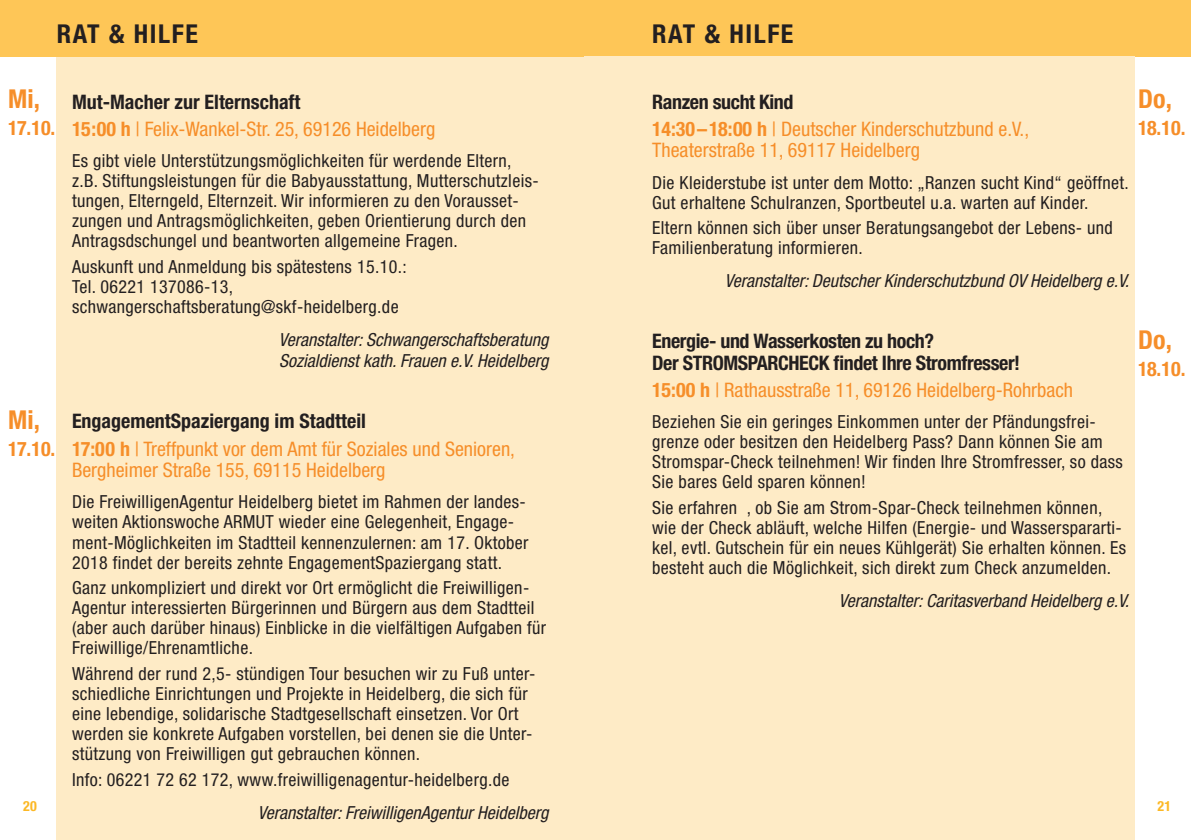
<style>
.page{position:relative;width:1191px;height:840px;background:#fff}
.page>*{position:absolute;margin:0;border:0;box-sizing:border-box;transform-origin:0 0}
.t1{font:700 condensed 26px "Helvetica Neue";letter-spacing:.06em;color:#231f20}
.t2{font:700 condensed 26px "Helvetica Neue";color:#f68e29}
.t3{font:condensed 20px/27.2px "Helvetica Neue";color:#f68e29}
.t4{font:700 condensed 20px/21.4px "Helvetica Neue";letter-spacing:-.02em;color:#231f20}
.t5{font:700 condensed 20px "Helvetica Neue";letter-spacing:-.02em;color:#f68e29}
.t6{font:condensed 18px/20px "Helvetica Neue";letter-spacing:.02em;color:#231f20}
.t7{font:italic condensed 18px/21.4px "Helvetica Neue";color:#231f20}
.t8{font:700 condensed 14px "Helvetica Neue";color:#fcb825}
.s1{font-weight:700;color:#231f20}
.s2{font-weight:700}
</style>
<div class="page">
<div style="left:0;top:0;width:607px;height:57px;background:#fec657"></div>
<div style="left:57px;top:57px;width:550px;height:782px;background:#feebc6"></div>
<div style="left:584px;top:0;width:607px;height:57px;background:#fec657"></div>
<div style="left:584px;top:57px;width:550px;height:782px;background:#feebc6"></div>
<h1 class="t1" style="left:57px;top:18px;width:143px">RAT &amp; HILFE</h1>
<h1 class="t2" style="left:8px;top:83px;width:33px">Mi,</h1>
<p class="t5" style="left:8px;top:116px;width:49px">17.10.</p>
<h1 class="t2" style="left:8px;top:403px;width:33px">Mi,</h1>
<p class="t5" style="left:8px;top:436px;width:49px">17.10.</p>
<p class="t8" style="left:23px;top:797px;width:15px">20</p>
<p class="t3" style="left:72px;top:88px;width:365px"><span class="s1">Mut-Macher zur Elternschaft<br></span><span class="s2">15:00 h</span> | Felix-Wankel-Str. 25, 69126 Heidelberg</p>
<p class="t6" style="left:72px;top:150px;width:468px">Es gibt viele Unterstützungsmöglichkeiten für werdende Eltern, z.B. Stiftungsleistungen für die Babyausstattung, Mutterschutzleis&shy;tungen, Elterngeld, Elternzeit. Wir informieren zu den Vorausset&shy;zungen und Antragsmöglichkeiten, geben Orientierung durch den Antragsdschungel und beantworten allgemeine Fragen.</p>
<p class="t6" style="left:72px;top:256px;width:336px">Auskunft und Anmeldung bis spätestens 15.10.:<br>Tel. 06221 137086-13, schwangerschaftsberatung@skf-heidelberg.de</p>
<p class="t7" style="left:279px;top:328px;width:271px">Veranstalter: Schwangerschaftsberatung<br>Sozialdienst kath. Frauen e.V. Heidelberg</p>
<p class="t3" style="left:72px;top:407px;width:444px"><span class="s1">EngagementSpaziergang im Stadtteil<br></span><span class="s2">17:00 h</span> | Treffpunkt vor dem Amt für Soziales und Senioren,</p>
<p class="t3" style="left:72px;top:456px;width:315px">Bergheimer Straße 155, 69115 Heidelberg</p>
<p class="t6" style="left:72px;top:491px;width:458px">Die FreiwilligenAgentur Heidelberg bietet im Rahmen der landes&shy;weiten Aktionswoche ARMUT wieder eine Gelegenheit, Engage&shy;ment-Möglichkeiten im Stadtteil kennenzulernen: am 17. Oktober 2018 findet der bereits zehnte EngagementSpaziergang statt.</p>
<p class="t6" style="left:72px;top:577px;width:475px">Ganz unkompliziert und direkt vor Ort ermöglicht die Freiwilligen-Agentur interessierten Bürgerinnen und Bürgern aus dem Stadtteil (aber auch darüber hinaus) Einblicke in die vielfältigen Aufgaben für Freiwillige/Ehrenamtliche.</p>
<p class="t6" style="left:72px;top:663px;width:465px">Während der rund 2,5- stündigen Tour besuchen wir zu Fuß unter&shy;schiedliche Einrichtungen und Projekte in Heidelberg, die sich für eine lebendige, solidarische Stadtgesellschaft einsetzen. Vor Ort werden sie konkrete Aufgaben vorstellen, bei denen sie die Unter&shy;stützung von Freiwilligen gut gebrauchen können.</p>
<p class="t6" style="left:72px;top:768px;width:439px">Info: 06221 72 62 172, www.freiwilligenagentur-heidelberg.de</p>
<p class="t7" style="left:258px;top:801px;width:292px">Veranstalter: FreiwilligenAgentur Heidelberg</p>
<h1 class="t1" style="left:652px;top:18px;width:143px">RAT &amp; HILFE</h1>
<p class="t3" style="left:652px;top:88px;width:378px"><span class="s1">Ranzen sucht Kind<br></span><span class="s2">14:30–18:00 h</span> | Deutscher Kinderschutzbund e.V.,</p>
<p class="t3" style="left:652px;top:136px;width:269px">Theaterstraße 11, 69117 Heidelberg</p>
<p class="t6" style="left:652px;top:172px;width:478px">Die Kleiderstube ist unter dem Motto: „Ranzen sucht Kind“ geöffnet.<br>Gut erhaltene Schulranzen, Sportbeutel u.a. warten auf Kinder.</p>
<p class="t6" style="left:652px;top:218px;width:462px">Eltern können sich über unser Beratungsangebot der Lebens- und<br>Familienberatung informieren.</p>
<p class="t7" style="left:724px;top:270px;width:406px">Veranstalter: Deutscher Kinderschutzbund OV Heidelberg e.V.</p>
<h1 class="t2" style="left:1138px;top:83px;width:35px">Do,</h1>
<p class="t5" style="left:1138px;top:116px;width:49px">18.10.</p>
<p class="t4" style="left:652px;top:330px;width:369px">Energie- und Wasserkosten zu hoch?<br>Der STROMSPARCHECK findet Ihre Stromfresser!</p>
<p class="t3" style="left:652px;top:376px;width:422px"><span class="s2">15:00 h</span> | Rathausstraße 11, 69126 Heidelberg-Rohrbach</p>
<p class="t6" style="left:652px;top:411px;width:472px">Beziehen Sie ein geringes Einkommen unter der Pfändungsfrei&shy;grenze oder besitzen den Heidelberg Pass? Dann können Sie am Stromspar-Check teilnehmen! Wir finden Ihre Stromfresser, so dass Sie bares Geld sparen können!</p>
<p class="t6" style="left:652px;top:497px;width:475px">Sie erfahren , ob Sie am Strom-Spar-Check teilnehmen können, wie der Check abläuft, welche Hilfen (Energie- und Wasserspararti&shy;kel, evtl. Gutschein für ein neues Kühlgerät) Sie erhalten können. Es besteht auch die Möglichkeit, sich direkt zum Check anzumelden.</p>
<p class="t7" style="left:838px;top:589px;width:292px">Veranstalter: Caritasverband Heidelberg e.V.</p>
<h1 class="t2" style="left:1138px;top:324px;width:35px">Do,</h1>
<p class="t5" style="left:1138px;top:357px;width:49px">18.10.</p>
<p class="t8" style="left:1157px;top:797px;width:15px">21</p>
</div>
